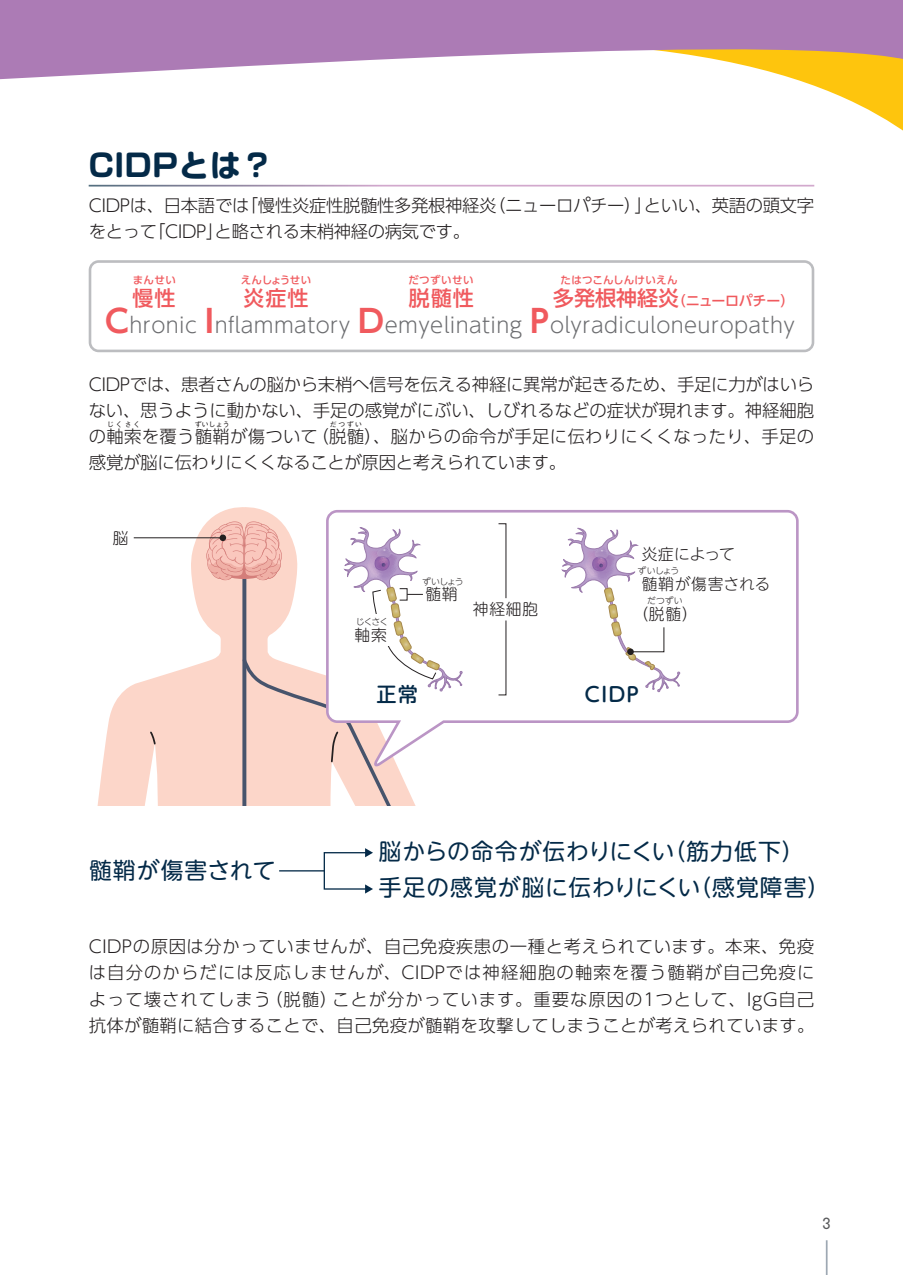
<style>
.page{position:relative;width:903px;height:1275px;background:#fff}
.page>*{position:absolute;margin:0;border:0;box-sizing:border-box;transform-origin:0 0}
.t1{font:700 30.97px "Soft Go Std";letter-spacing:.02em;color:#042a48}
.t2{font:22.75px/36.8px "UD Shin M Go Pr 6 N";letter-spacing:.04em;color:#042a48}
.t3{font:300 21px "UD Shin Go Pro";letter-spacing:.02em;color:#6c6d70}
.t4{font:500 21px "UD Shin Go Pro";letter-spacing:.05em;color:#f05a5e}
.t5{font:500 20.12px "UD Shin M Go Pr 6 N";letter-spacing:.05em;color:#042a48}
.t6{font:300 17.32px/26.1px "UD Shin Go Pro";letter-spacing:-.005em;color:#231f20;text-align:justify}
.t7{font:16.1px "BC Alphapipe RB";color:#57585a}
.t8{font:300 15.75px "UD Shin M Go Pr 6 N";letter-spacing:.05em;color:#231f20}
.t9{font:500 14px "UD Shin Go Pro";letter-spacing:-.02em;color:#f05a5e}
.t10{font:500 10.5px "UD Shin Go Pro";letter-spacing:.03em;color:#f05a5e}
.t11{font:500 10.5px "UD Shin Go Pro";letter-spacing:-.035em;color:#f05a5e}
.t12{font:300 8.75px "UD Shin M Go Pr 6 N";letter-spacing:-.07em;color:#231f20}
.t13{font:300 6.83px "UD Shin Go Pro";letter-spacing:.225em;color:#231f20}
.s1{font-size:21px}
.s2{font-family:"UD Shin Go Pro De";font-weight:700;font-size:31.5px;color:#f05a5e}
</style>
<div class="page">
<svg style="left:844px;top:98px;width:59px;height:33px"></svg>
<svg style="left:199px;top:0;width:704px;height:98px;fill:#ac7bb5"></svg>
<svg style="left:0;top:0;width:199px;height:80px;background:#b285ba"></svg>
<div style="left:324px;top:852px;width:43px;height:38px;border:1px solid #042a48"></div>
<svg style="left:365px;top:884px;width:8px;height:10px"></svg>
<svg style="left:365px;top:848px;width:8px;height:9px"></svg>
<hr style="left:279px;top:870px;width:46px;height:1px;background:#042a48">
<svg style="left:97px;top:507px;width:183px;height:299px"></svg>
<svg style="left:149px;top:730px;width:7px;height:15px"></svg>
<svg style="left:326px;top:510px;width:473px;height:213px"></svg>
<hr style="left:134px;top:537px;width:89px;height:1px;background:#231f20">
<svg style="left:498px;top:523px;width:9px;height:76px"></svg>
<svg style="left:498px;top:620px;width:9px;height:76px"></svg>
<svg style="left:204px;top:521px;width:259px;height:285px"></svg>
<svg style="left:561px;top:523px;width:119px;height:169px"></svg>
<div style="left:627px;top:648px;width:7px;height:7px;background:#231f20;border-radius:50%"></div>
<svg style="left:89px;top:260px;width:725px;height:92px"></svg>
<hr style="left:826px;top:1240px;width:1px;height:35px;background:#9ea8b3">
<h1 class="t1" style="left:89px;top:144px;width:186px">CIDPとは？</h1>
<p class="t6" style="left:89px;top:192px;width:727px">CIDPは、日本語では「慢性炎症性脱髄性多発根神経炎（ニューロパチー）」といい、英語の頭文字をとって「CIDP」と略される末梢神経の病気です。</p>
<p class="t10" style="left:133px;top:271px;width:45px">まんせい</p>
<p class="t11" style="left:241px;top:271px;width:72px">えんしょうせい</p>
<p class="t10" style="left:408px;top:271px;width:67px">だつずいせい</p>
<p class="t10" style="left:560px;top:271px;width:118px">たはつこんしんけいえん</p>
<p class="t4" style="left:133px;top:281px;width:45px">慢性</p>
<p class="t4" style="left:243px;top:281px;width:67px">炎症性</p>
<p class="t4" style="left:409px;top:281px;width:67px">脱髄性</p>
<p class="t9" style="left:553px;top:289px;width:243px"><span class="s1">多発根神経炎</span>（ニューロパチー）</p>
<p class="t3" style="left:105px;top:308px;width:691px"><span class="s2">C</span>hronic <span class="s2">I</span>nflammatory <span class="s2">D</span>emyelinating <span class="s2">P</span>olyradiculoneuropathy</p>
<p class="t6" style="left:89px;top:371px;width:727px">CIDPでは、患者さんの脳から末梢へ信号を伝える神経に異常が起きるため、手足に力がはいらない、思うように動かない、手足の感覚がにぶい、しびれるなどの症状が現れます。神経細胞の軸索を覆う髄鞘が傷ついて（脱髄）、脳からの命令が手足に伝わりにくくなったり、手足の</p>
<p class="t13" style="left:107px;top:419px;width:35px">じくさく</p>
<p class="t13" style="left:195px;top:419px;width:36px">ずいしょう</p>
<p class="t13" style="left:330px;top:419px;width:33px">だつずい</p>
<p class="t6" style="left:89px;top:449px;width:479px">感覚が脳に伝わりにくくなることが原因と考えられています。</p>
<p class="t8" style="left:113px;top:525px;width:17px">脳</p>
<h2 class="t2" style="left:89px;top:851px;width:188px">髄鞘が傷害されて</h2>
<p class="t12" style="left:356px;top:614px;width:34px">じくさく</p>
<p class="t8" style="left:354px;top:622px;width:34px">軸索</p>
<p class="t12" style="left:422px;top:574px;width:43px">ずいしょう</p>
<p class="t8" style="left:425px;top:581px;width:34px">髄鞘</p>
<p class="t8" style="left:473px;top:596px;width:67px">神経細胞</p>
<p class="t8" style="left:642px;top:541px;width:95px">炎症によって</p>
<p class="t8" style="left:642px;top:571px;width:130px">髄鞘が傷害される</p>
<p class="t8" style="left:633px;top:601px;width:66px">（脱髄）</p>
<p class="t12" style="left:638px;top:564px;width:43px">ずいしょう</p>
<p class="t12" style="left:647px;top:593px;width:37px">だつずい</p>
<p class="t5" style="left:377px;top:677px;width:43px">正常</p>
<p class="t5" style="left:584px;top:677px;width:56px">CIDP</p>
<h2 class="t2" style="left:379px;top:831px;width:452px">脳からの命令が伝わりにくい（筋力低下）手足の感覚が脳に伝わりにくい（感覚障害）</h2>
<p class="t6" style="left:89px;top:933px;width:727px">CIDPの原因は分かっていませんが、自己免疫疾患の一種と考えられています。本来、免疫は自分のからだには反応しませんが、CIDPでは神経細胞の軸索を覆う髄鞘が自己免疫によって壊されてしまう（脱髄）ことが分かっています。重要な原因の1つとして、IgG自己抗体が髄鞘に結合することで、自己免疫が髄鞘を攻撃してしまうことが考えられています。</p>
<p class="t7" style="left:822px;top:1213px;width:10px">3</p>
</div>
